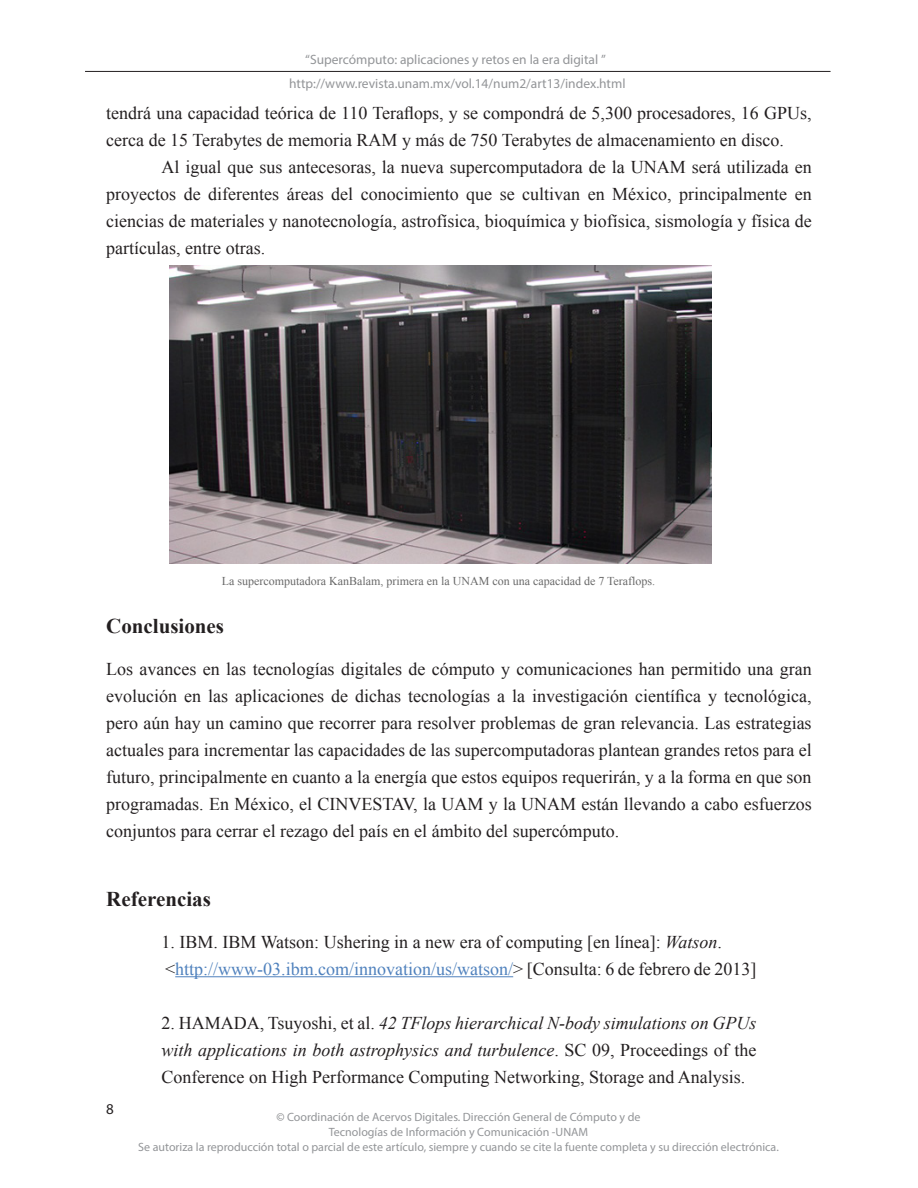
<style>
.page{position:relative;width:918px;height:1188px;background:#fff}
.page>*{position:absolute;margin:0;border:0;box-sizing:border-box;transform-origin:0 0}
.contenido{font:700 21px "Times New Roman";color:#231f20}
.contenido-2{font:18px/27px "Times New Roman";color:#231f20;text-align:justify}
.contenido-3{font:18px "Times New Roman";color:#4f81bd}
.t1{font:15px "Myriad Pro";color:#231f20}
.t2{font:13.5px/24px "Myriad Pro";color:#939598;text-align:center}
.t3{font:12px/15px "Myriad Pro";color:#939598;text-align:center}
.pie_de_foto{font:12px "Times New Roman";color:#696969}
.s1{font-style:italic}
.s2{color:#231f20}
.s3{color:#808285}
</style>
<div class="page">
<hr style="left:85px;top:71px;width:746px;height:1px;background:#231f20">
<hr style="left:175px;top:976px;width:338px;height:1px;background:#4f81bd">
<img style="left:170px;top:265px;width:542px;height:299px">
<p class="t2" style="left:289px;top:47px;width:338px">“Supercómputo: aplicaciones y retos en la era digital ” http://www.revista.unam.mx/vol.14/num2/art13/index.html</p>
<p class="contenido-2" style="left:106px;top:99px;width:707px">tendrá una capacidad teórica de 110 Teraflops, y se compondrá de 5,300 procesadores, 16 GPUs, cerca de 15 Terabytes de memoria RAM y más de 750 Terabytes de almacenamiento en disco.</p>
<p class="contenido-2" style="left:106px;top:153px;width:707px;text-indent:55px">Al igual que sus antecesoras, la nueva supercomputadora de la UNAM será utilizada en proyectos de diferentes áreas del conocimiento que se cultivan en México, principalmente en ciencias de materiales y nanotecnología, astrofísica, bioquímica y biofísica, sismología y física de partículas, entre otras.</p>
<p class="pie_de_foto" style="left:222px;top:573px;width:435px">La supercomputadora KanBalam, primera en la UNAM con una capacidad de 7 Teraflops.</p>
<p class="contenido" style="left:106px;top:611px;width:119px">Conclusiones</p>
<p class="contenido-2" style="left:106px;top:655px;width:707px">Los avances en las tecnologías digitales de cómputo y comunicaciones han permitido una gran evolución en las aplicaciones de dichas tecnologías a la investigación científica y tecnológica, pero aún hay un camino que recorrer para resolver problemas de gran relevancia. Las estrategias actuales para incrementar las capacidades de las supercomputadoras plantean grandes retos para el futuro, principalmente en cuanto a la energía que estos equipos requerirán, y a la forma en que son programadas. En México, el CINVESTAV, la UAM y la UNAM están llevando a cabo esfuerzos conjuntos para cerrar el rezago del país en el ámbito del supercómputo.</p>
<p class="contenido" style="left:106px;top:884px;width:106px">Referencias</p>
<p class="contenido-2" style="left:162px;top:928px;width:562px">1. IBM. IBM Watson: Ushering in a new era of computing [en línea]: <span class="s1">Watson</span>.</p>
<p class="contenido-3" style="left:165px;top:957px;width:593px"><span class="s2">&lt;</span>http://www-03.ibm.com/innovation/us/watson/<span class="s2">&gt; [Consulta: 6 de febrero de 2013]</span></p>
<p class="contenido-2" style="left:162px;top:1009px;width:596px">2. HAMADA, Tsuyoshi, et al. <span class="s1">42 TFlops hierarchical N-body simulations on GPUs with applications in both astrophysics and turbulence</span>. SC 09, Proceedings of the Conference on High Performance Computing Networking, Storage and Analysis.</p>
<p class="t1" style="left:106px;top:1100px;width:9px">8</p>
<p class="t3" style="left:138px;top:1110px;width:642px"><span class="s3">©</span> Coordinación de Acervos Digitales. Dirección General de Cómputo y de<br>Tecnologías de Información y Comunicación -UNAM<br>Se autoriza la reproducción total o parcial de este artículo, siempre y cuando se cite la fuente completa y su dirección electrónica.</p>
</div>
